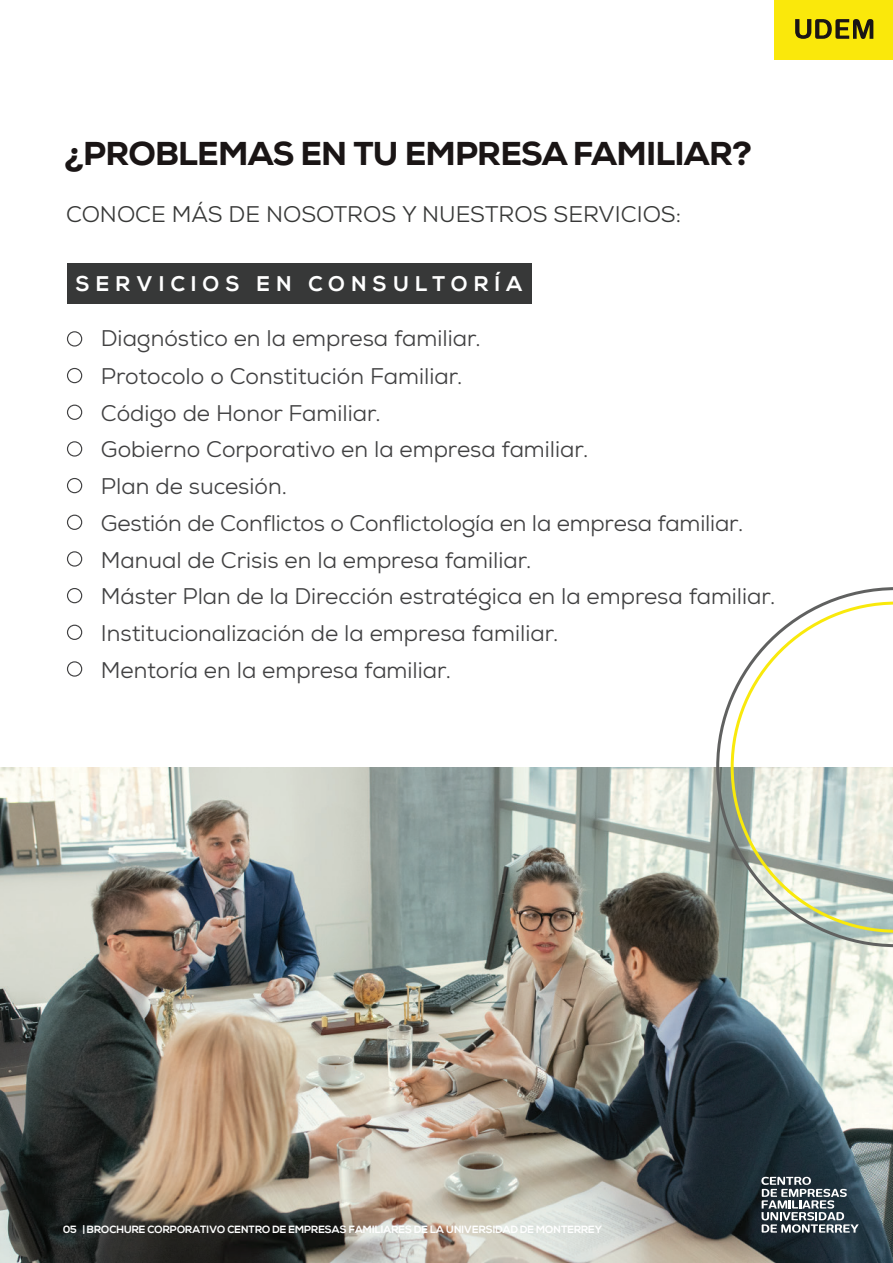
<style>
.page{position:relative;width:893px;height:1263px;background:#fff}
.page>*{position:absolute;margin:0;border:0;box-sizing:border-box;transform-origin:0 0}
.t1{font:800 33px "Nexa";letter-spacing:-.025em;color:#1a1515}
.t2{font:22.5px/36.8px "Nexa";color:#414142}
.t3{font:22.5px "Nexa";color:#373837}
.t4{font:700 21.15px "Nexa";letter-spacing:.3em;color:#fff}
.t5{font:700 10.5px "Nexa";color:#fff}
</style>
<div class="page">
<div style="left:774px;top:0;width:119px;height:59px;background:#fae80b"></div>
<svg style="left:795px;top:19px;width:78px;height:20px"></svg>
<div style="left:67px;top:263px;width:465px;height:40px;background:#373838"></div>
<div style="left:67px;top:331px;width:15px;height:16px;border:1px solid #414142;border-radius:50%"></div>
<div style="left:67px;top:368px;width:15px;height:15px;border:1px solid #414142;border-radius:50%"></div>
<div style="left:67px;top:405px;width:15px;height:15px;border:1px solid #414142;border-radius:50%"></div>
<div style="left:67px;top:441px;width:15px;height:16px;border:1px solid #414142;border-radius:50%"></div>
<div style="left:67px;top:478px;width:15px;height:15px;border:1px solid #414142;border-radius:50%"></div>
<div style="left:67px;top:515px;width:15px;height:15px;border:1px solid #414142;border-radius:50%"></div>
<div style="left:67px;top:551px;width:15px;height:16px;border:1px solid #414142;border-radius:50%"></div>
<div style="left:67px;top:588px;width:15px;height:15px;border:1px solid #414142;border-radius:50%"></div>
<div style="left:67px;top:625px;width:15px;height:15px;border:1px solid #414142;border-radius:50%"></div>
<div style="left:67px;top:661px;width:15px;height:16px;border:1px solid #414142;border-radius:50%"></div>
<img style="left:0;top:767px;width:893px;height:496px">
<svg style="left:761px;top:1177px;width:98px;height:56px;background:#5f6b72"></svg>
<svg style="left:716px;top:587px;width:177px;height:360px"></svg>
<svg style="left:731px;top:602px;width:162px;height:331px"></svg>
<h1 class="t1" style="left:65px;top:132px;width:689px">¿PROBLEMAS EN TU EMPRESA FAMILIAR?</h1>
<p class="t3" style="left:66px;top:200px;width:616px">CONOCE MÁS DE NOSOTROS Y NUESTROS SERVICIOS:</p>
<p class="t4" style="left:76px;top:271px;width:448px">SERVICIOS EN CONSULTORÍA</p>
<p class="t2" style="left:101px;top:320px;width:381px">Diagnóstico en la empresa familiar.</p>
<p class="t2" style="left:101px;top:358px;width:676px">Protocolo o Constitución Familiar.<br>Código de Honor Familiar.<br>Gobierno Corporativo en la empresa familiar.<br>Plan de sucesión.<br>Gestión de Conflictos o Conflictología en la empresa familiar.<br>Manual de Crisis en la empresa familiar.<br>Máster Plan de la Dirección estratégica en la empresa familiar.<br>Institucionalización de la empresa familiar.<br>Mentoría en la empresa familiar.</p>
<p class="t5" style="left:63px;top:1223px;width:541px">05 |BROCHURE CORPORATIVO CENTRO DE EMPRESAS FAMILIARES DE LA UNIVERSIDAD DE MONTERREY</p>
</div>
